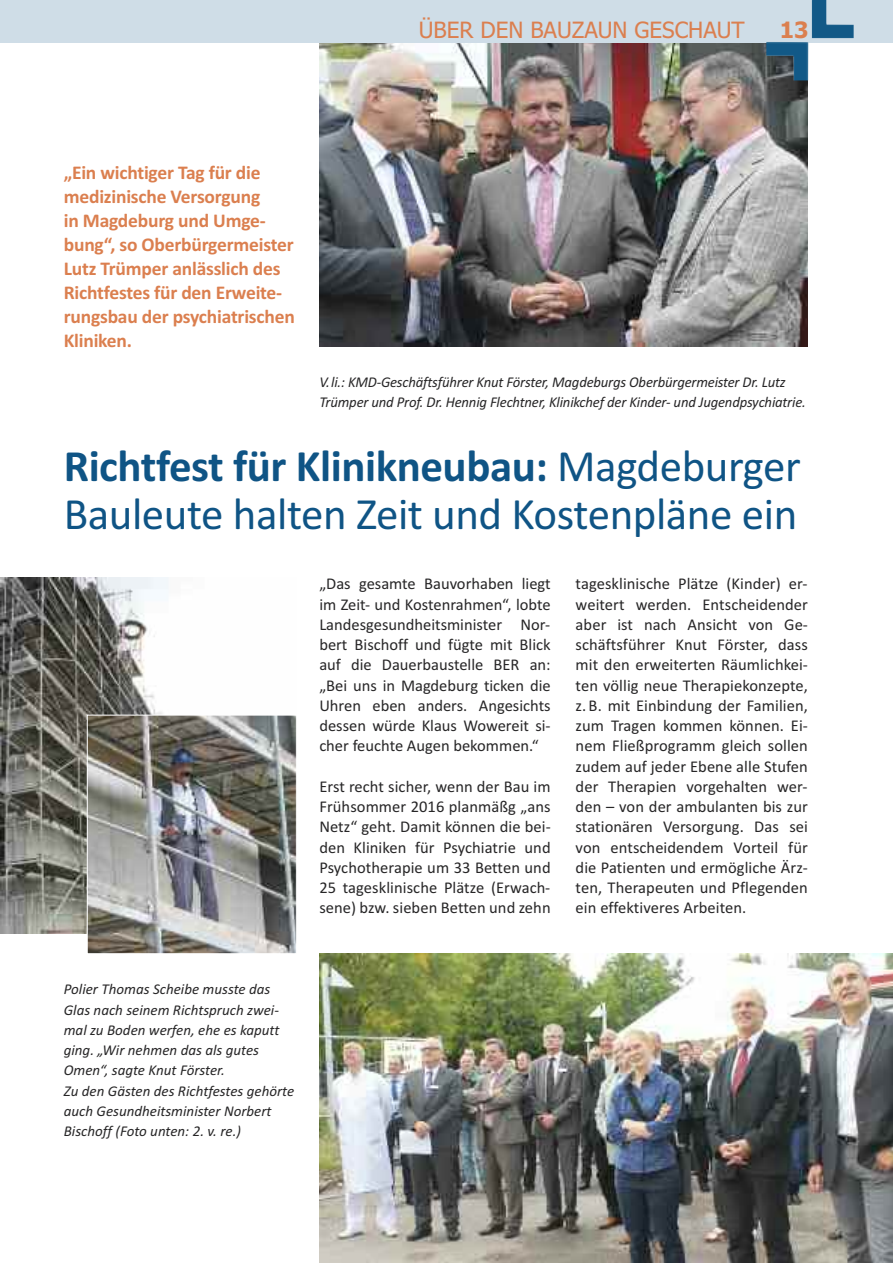
<style>
.page{position:relative;width:893px;height:1263px;background:#fff}
.page>*{position:absolute;margin:0;border:0;box-sizing:border-box;transform-origin:0 0}
.t1{font:45px/48px "Calibri";letter-spacing:-.01em;color:#0f5485}
.t2{font:22.5px "Tahoma";color:#db7f4f}
.t3{font:700 22.5px "Tahoma";color:#db7f4f}
.t4{font:700 19.5px/24px "Calibri";letter-spacing:-.01em;color:#db7f4f}
.t5{font:16.5px/20.2px "Calibri";letter-spacing:.005em;color:#272627;text-align:justify}
.t6{font:italic 15px/20.2px "Calibri";color:#272627}
.s1{font-weight:700}
</style>
<div class="page">
<img style="left:319px;top:43px;width:489px;height:303px">
<img style="left:1px;top:578px;width:167px;height:356px">
<div style="left:0;top:0;width:893px;height:43px;background:#cfdde7"></div>
<img style="left:766px;top:0;width:88px;height:80px">
<img style="left:319px;top:954px;width:574px;height:309px">
<img style="left:89px;top:717px;width:206px;height:235px">
<div style="left:87px;top:715px;width:210px;height:239px;border:1px solid #fff"></div>
<h2 class="t2" style="left:419px;top:17px;width:327px">ÜBER DEN BAUZAUN GESCHAUT</h2>
<h2 class="t3" style="left:780px;top:17px;width:30px">13</h2>
<p class="t4" style="left:64px;top:160px;width:233px">„Ein wichtiger Tag für die medizinische Versorgung<br>in Magdeburg und Umge&shy;bung“, so Oberbürgermeister<br>Lutz Trümper anlässlich des<br>Richtfestes für den Erweite&shy;rungsbau der psychiatrischen<br>Kliniken.</p>
<p class="t6" style="left:319px;top:371px;width:488px">V.li.: KMD-Geschäftsführer Knut Förster, Magdeburgs Oberbürgermeister Dr. Lutz<br>Trümper und Prof. Dr. Hennig Flechtner, Klinikchef der Kinder- und Jugendpsychiatrie.</p>
<h1 class="t1" style="left:64px;top:442px;width:738px"><span class="s1">Richtfest für Klinikneubau:</span> Magdeburger<br>Bauleute halten Zeit und Kostenpläne ein</h1>
<p class="t5" style="left:319px;top:573px;width:233px">„Das gesamte Bauvorhaben liegt im Zeit- und Kostenrahmen“, lobte Landesgesundheitsminister Nor&shy;bert Bischoff und fügte mit Blick auf die Dauerbaustelle BER an: „Bei uns in Magdeburg ticken die Uhren eben anders. Angesichts dessen würde Klaus Wowereit si&shy;cher feuchte Augen bekommen.“</p>
<p class="t5" style="left:319px;top:776px;width:233px">Erst recht sicher, wenn der Bau im Frühsommer 2016 planmäßg „ans Netz“ geht. Damit können die bei&shy;den Kliniken für Psychiatrie und Psychotherapie um 33 Betten und 25 tagesklinische Plätze (Erwach&shy;sene) bzw. sieben Betten und zehn</p>
<p class="t5" style="left:576px;top:573px;width:234px">tagesklinische Plätze (Kinder) er&shy;weitert werden. Entscheidender aber ist nach Ansicht von Ge&shy;schäftsführer Knut Förster, dass mit den erweiterten Räumlichkei&shy;ten völlig neue Therapiekonzepte, z.B. mit Einbindung der Familien, zum Tragen kommen können. Ei&shy;nem Fließprogramm gleich sollen zudem auf jeder Ebene alle Stufen der Therapien vorgehalten wer&shy;den – von der ambulanten bis zur stationären Versorgung. Das sei von entscheidendem Vorteil für die Patienten und ermögliche Ärz&shy;ten, Therapeuten und Pflegenden ein effektiveres Arbeiten.</p>
<p class="t6" style="left:64px;top:979px;width:232px">Polier Thomas Scheibe musste das Glas nach seinem Richtspruch zwei&shy;mal zu Boden werfen, ehe es kaputt ging. „Wir nehmen das als gutes Omen“, sagte Knut Förster.<br>Zu den Gästen des Richtfestes gehörte auch Gesundheitsminister Norbert Bischoff (Foto unten: 2. v. re.)</p>
</div>
